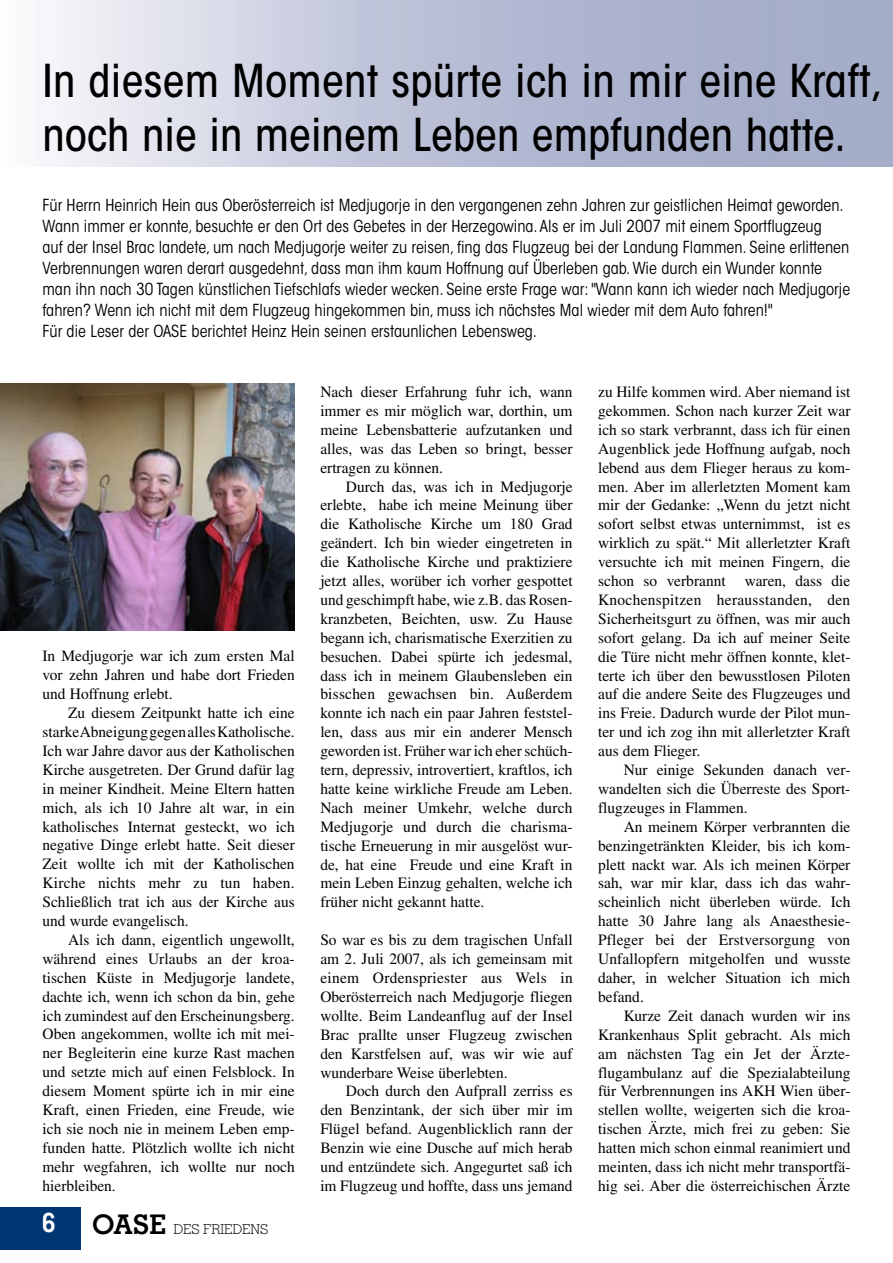
<style>
.page{position:relative;width:893px;height:1263px;background:#fff}
.page>*{position:absolute;margin:0;border:0;box-sizing:border-box;transform-origin:0 0}
.t1{font:500 condensed 45px/54px "ITC Avant Garde Std";color:#000}
.t2{font:700 27px "Memphis LT Std";color:#fff}
.t3{font:condensed 16.5px/21px "ITC Avant Garde Std";color:#000}
.t4{font:15.75px/18.9px "Times LT Std";color:#000;text-align:justify}
.t5{font:300 13.5px "Memphis LT Std";color:#000}
.s1{font-weight:700;font-size:27px}
</style>
<div class="page">
<div style="left:0;top:0;width:893px;height:167px;background:linear-gradient(to right,#f0f0f6,#949ebf)"></div>
<div style="left:0;top:1208px;width:80px;height:42px;background:#003772"></div>
<img style="left:0;top:383px;width:295px;height:248px">
<h1 class="t1" style="left:43px;top:54px;width:842px">In diesem Moment spürte ich in mir eine Kraft, noch nie in meinem Leben empfunden hatte.</h1>
<p class="t3" style="left:43px;top:195px;width:809px">Für Herrn Heinrich Hein aus Oberösterreich ist Medjugorje in den vergangenen zehn Jahren zur geistlichen Heimat geworden.<br>Wann immer er konnte, besuchte er den Ort des Gebetes in der Herzegowina. Als er im Juli 2007 mit einem Sportflugzeug<br>auf der Insel Brac landete, um nach Medjugorje weiter zu reisen, fing das Flugzeug bei der Landung Flammen. Seine erlittenen Verbrennungen waren derart ausgedehnt, dass man ihm kaum Hoffnung auf Überleben gab. Wie durch ein Wunder konnte man ihn nach 30 Tagen künstlichen Tiefschlafs wieder wecken. Seine erste Frage war: "Wann kann ich wieder nach Medjugorje fahren? Wenn ich nicht mit dem Flugzeug hingekommen bin, muss ich nächstes Mal wieder mit dem Auto fahren!"<br>Für die Leser der OASE berichtet Heinz Hein seinen erstaunlichen Lebensweg.</p>
<p class="t4" style="left:43px;top:647px;width:254px">In Medjugorje war ich zum ersten Mal vor zehn Jahren und habe dort Frieden und Hoffnung erlebt.</p>
<p class="t4" style="left:43px;top:703px;width:254px;text-indent:26px">Zu diesem Zeitpunkt hatte ich eine starke Abneigung gegen alles Katholische.<br>Ich war Jahre davor aus der Katholischen Kirche ausgetreten. Der Grund dafür lag in meiner Kindheit. Meine Eltern hatten mich, als ich 10 Jahre alt war, in ein katholisches Internat gesteckt, wo ich negative Dinge erlebt hatte. Seit dieser Zeit wollte ich mit der Katholischen Kirche nichts mehr zu tun haben.<br>Schließlich trat ich aus der Kirche aus und wurde evangelisch.</p>
<p class="t4" style="left:43px;top:930px;width:254px;text-indent:26px">Als ich dann, eigentlich ungewollt, während eines Urlaubs an der kroa&shy;tischen Küste in Medjugorje landete, dachte ich, wenn ich schon da bin, gehe ich zumindest auf den Erscheinungsberg.<br>Oben angekommen, wollte ich mit mei&shy;ner Begleiterin eine kurze Rast machen und setzte mich auf einen Felsblock. In diesem Moment spürte ich in mir eine Kraft, einen Frieden, eine Freude, wie ich sie noch nie in meinem Leben emp&shy;funden hatte. Plötzlich wollte ich nicht mehr wegfahren, ich wollte nur noch hierbleiben.</p>
<h2 class="t2" style="left:42px;top:1205px;width:15px">6</h2>
<p class="t5" style="left:92px;top:1221px;width:178px"><span class="s1">OASE</span> DES FRIEDENS</p>
<p class="t4" style="left:320px;top:382px;width:254px">Nach dieser Erfahrung fuhr ich, wann immer es mir möglich war, dorthin, um meine Lebensbatterie aufzutanken und alles, was das Leben so bringt, besser ertragen zu können.</p>
<p class="t4" style="left:320px;top:477px;width:254px;text-indent:26px">Durch das, was ich in Medjugorje erlebte, habe ich meine Meinung über die Katholische Kirche um 180 Grad geändert. Ich bin wieder eingetreten in die Katholische Kirche und praktiziere jetzt alles, worüber ich vorher gespottet und geschimpft habe, wie z.B. das Rosen&shy;kranzbeten, Beichten, usw. Zu Hause begann ich, charismatische Exerzitien zu besuchen. Dabei spürte ich jedesmal, dass ich in meinem Glaubensleben ein bisschen gewachsen bin. Außerdem konnte ich nach ein paar Jahren feststel&shy;len, dass aus mir ein anderer Mensch geworden ist. Früher war ich eher schüch&shy;tern, depressiv, introvertiert, kraftlos, ich hatte keine wirkliche Freude am Leben.<br>Nach meiner Umkehr, welche durch Medjugorje und durch die charisma&shy;tische Erneuerung in mir ausgelöst wur&shy;de, hat eine Freude und eine Kraft in mein Leben Einzug gehalten, welche ich früher nicht gekannt hatte.</p>
<p class="t4" style="left:320px;top:930px;width:254px">So war es bis zu dem tragischen Unfall am 2. Juli 2007, als ich gemeinsam mit einem Ordenspriester aus Wels in Oberösterreich nach Medjugorje fliegen wollte. Beim Landeanflug auf der Insel Brac prallte unser Flugzeug zwischen den Karstfelsen auf, was wir wie auf wunderbare Weise überlebten.</p>
<p class="t4" style="left:320px;top:1081px;width:254px;text-indent:26px">Doch durch den Aufprall zerriss es den Benzintank, der sich über mir im Flügel befand. Augenblicklich rann der Benzin wie eine Dusche auf mich herab und entzündete sich. Angegurtet saß ich im Flugzeug und hoffte, dass uns jemand</p>
<p class="t4" style="left:598px;top:382px;width:254px">zu Hilfe kommen wird. Aber niemand ist gekommen. Schon nach kurzer Zeit war ich so stark verbrannt, dass ich für einen Augenblick jede Hoffnung aufgab, noch lebend aus dem Flieger heraus zu kom&shy;men. Aber im allerletzten Moment kam mir der Gedanke: „Wenn du jetzt nicht sofort selbst etwas unternimmst, ist es wirklich zu spät.“ Mit allerletzter Kraft versuchte ich mit meinen Fingern, die schon so verbrannt waren, dass die Knochenspitzen herausstanden, den Sicherheitsgurt zu öffnen, was mir auch sofort gelang. Da ich auf meiner Seite die Türe nicht mehr öffnen konnte, klet&shy;terte ich über den bewusstlosen Piloten auf die andere Seite des Flugzeuges und ins Freie. Dadurch wurde der Pilot mun&shy;ter und ich zog ihn mit allerletzter Kraft aus dem Flieger.</p>
<p class="t4" style="left:598px;top:760px;width:254px;text-indent:26px">Nur einige Sekunden danach ver&shy;wandelten sich die Überreste des Sport&shy;flugzeuges in Flammen.</p>
<p class="t4" style="left:598px;top:817px;width:254px;text-indent:26px">An meinem Körper verbrannten die benzingetränkten Kleider, bis ich kom&shy;plett nackt war. Als ich meinen Körper sah, war mir klar, dass ich das wahr&shy;scheinlich nicht überleben würde. Ich hatte 30 Jahre lang als Anaesthesie-Pfleger bei der Erstversorgung von Unfallopfern mitgeholfen und wusste daher, in welcher Situation ich mich befand.</p>
<p class="t4" style="left:598px;top:1006px;width:254px;text-indent:26px">Kurze Zeit danach wurden wir ins Krankenhaus Split gebracht. Als mich am nächsten Tag ein Jet der Ärzte&shy;flugambulanz auf die Spezialabteilung für Verbrennungen ins AKH Wien über&shy;stellen wollte, weigerten sich die kroa&shy;tischen Ärzte, mich frei zu geben: Sie hatten mich schon einmal reanimiert und meinten, dass ich nicht mehr transportfä&shy;hig sei. Aber die österreichischen Ärzte</p>
</div>
